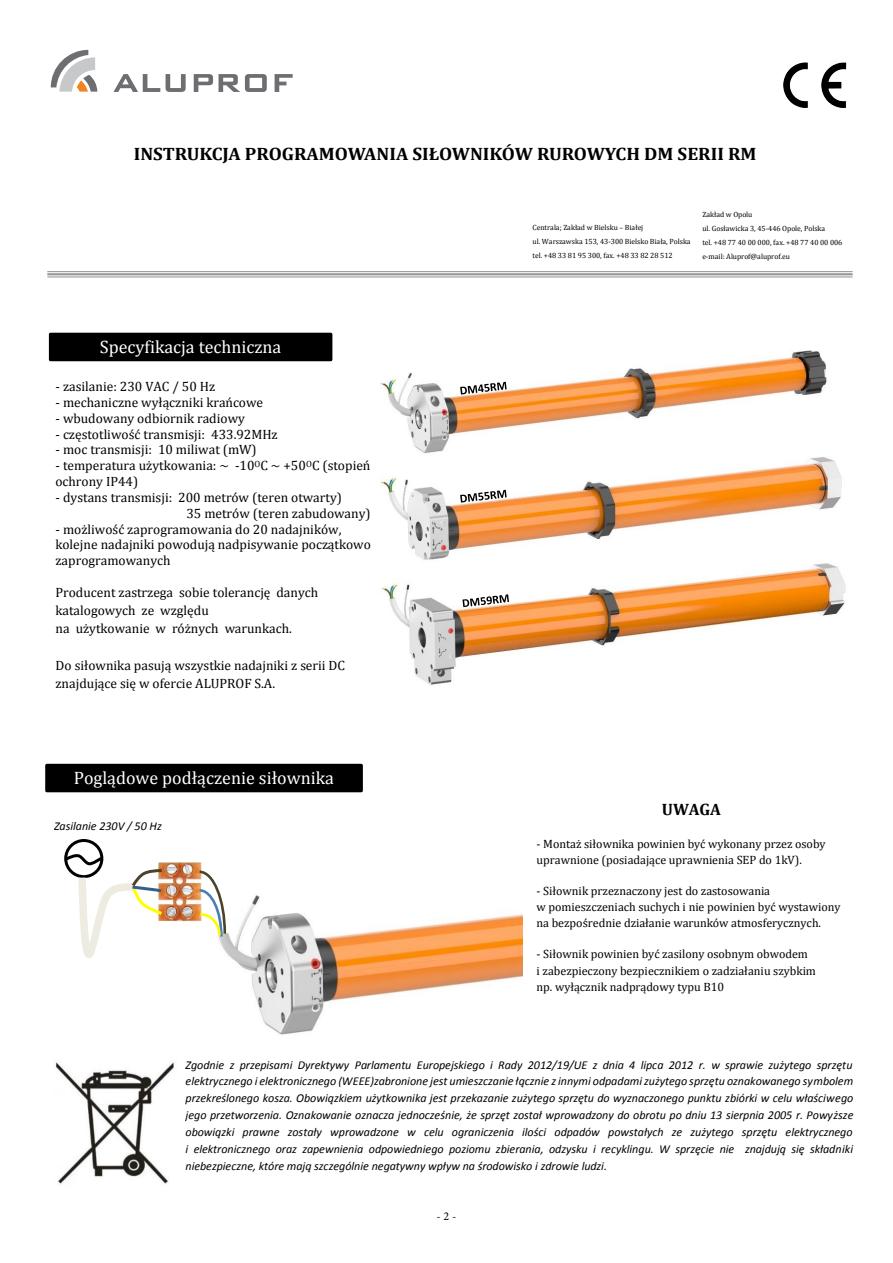
<style>
.page{position:relative;width:893px;height:1263px;background:#fff}
.page>*{position:absolute;margin:0;border:0;box-sizing:border-box;transform-origin:0 0}
.t1{font:18px "Cambria";color:#fff}
.t2{font:700 18px "Cambria";color:#000;scale:1.05 1}
.t3{font:700 16.5px "Cambria";color:#000}
.t4{font:13.5px/15.9px "Cambria";color:#000}
.t5{font:italic 12px/16.8px "Calibri";letter-spacing:-.005em;color:#000;text-align:justify}
.t6{font:12px/16.4px "Cambria";color:#000}
.t7{font:12px "Minion Pro";color:#000}
.t8{font:7.5px/14.1px "Cambria";letter-spacing:-.005em;color:#000}
</style>
<div class="page">
<svg style="left:51px;top:50px;width:46px;height:42px"></svg>
<svg style="left:166px;top:74px;width:20px;height:18px"></svg>
<svg style="left:113px;top:74px;width:47px;height:18px"></svg>
<svg style="left:194px;top:74px;width:19px;height:18px"></svg>
<svg style="left:219px;top:74px;width:48px;height:18px"></svg>
<svg style="left:275px;top:74px;width:18px;height:18px"></svg>
<img style="left:783px;top:63px;width:63px;height:44px">
<img style="left:55px;top:1062px;width:120px;height:122px">
<div style="left:49px;top:333px;width:283px;height:28px;border:3px solid #000"></div>
<div style="left:52px;top:336px;width:277px;height:22px;background:#000"></div>
<hr style="left:47px;top:271px;width:806px;height:1px;background:#939597">
<hr style="left:47px;top:273px;width:806px;height:2px;background:#939597">
<hr style="left:47px;top:276px;width:806px;height:1px;background:#939597">
<div style="left:47px;top:765px;width:314px;height:26px;background:#000"></div>
<div style="left:45px;top:764px;width:318px;height:28px;border:3px solid #000"></div>
<img style="left:184px;top:862px;width:339px;height:173px">
<img style="left:165px;top:863px;width:36px;height:59px">
<div style="left:64px;top:839px;width:39px;height:39px;border:3px solid #000;border-radius:50%"></div>
<svg style="left:197px;top:869px;width:30px;height:70px"></svg>
<svg style="left:64px;top:854px;width:101px;height:104px"></svg>
<img style="left:380px;top:350px;width:466px;height:335px">
<img style="left:461px;top:583px;width:112px;height:28px">
<svg style="left:462px;top:594px;width:47px;height:13px"></svg>
<img style="left:459px;top:479px;width:112px;height:28px">
<svg style="left:460px;top:490px;width:47px;height:12px"></svg>
<img style="left:459px;top:371px;width:112px;height:28px">
<svg style="left:460px;top:382px;width:47px;height:12px"></svg>
<h1 class="t2" style="left:134px;top:141px;width:595px">INSTRUKCJA PROGRAMOWANIA SIŁOWNIKÓW RUROWYCH DM SERII RM</h1>
<h1 class="t1" style="left:100px;top:336px;width:183px">Specyfikacja techniczna</h1>
<p class="t4" style="left:55px;top:378px;width:161px">- zasilanie: 230 VAC / 50 Hz</p>
<p class="t4" style="left:55px;top:394px;width:209px">- mechaniczne wyłączniki krańcowe</p>
<p class="t4" style="left:55px;top:410px;width:191px">- wbudowany odbiornik radiowy</p>
<p class="t4" style="left:55px;top:426px;width:224px">- częstotliwość transmisji: 433.92MHz</p>
<p class="t4" style="left:55px;top:442px;width:203px">- moc transmisji: 10 miliwat (mW)</p>
<p class="t4" style="left:55px;top:458px;width:317px">- temperatura użytkowania: ~ -10<sup>O</sup>C ~ +50<sup>O</sup>C (stopień ochrony IP44)</p>
<p class="t4" style="left:186px;top:489px;width:186px;text-indent:-131px">- dystans transmisji: 200 metrów (teren otwarty)<br>35 metrów (teren zabudowany)</p>
<p class="t4" style="left:55px;top:521px;width:317px">- możliwość zaprogramowania do 20 nadajników, kolejne nadajniki powodują nadpisywanie początkowo zaprogramowanych</p>
<p class="t4" style="left:55px;top:583px;width:264px;line-height:18.1px">Producent zastrzega sobie tolerancję danych katalogowych ze względu<br>na użytkowanie w różnych warunkach.</p>
<p class="t4" style="left:55px;top:656px;width:291px;line-height:18px">Do siłownika pasują wszystkie nadajniki z serii DC znajdujące się w ofercie ALUPROF S.A.</p>
<h1 class="t1" style="left:74px;top:767px;width:262px">Poglądowe podłączenie siłownika</h1>
<p class="t5" style="left:54px;top:817px;width:109px">Zasilanie 230V / 50 Hz</p>
<p class="t8" style="left:533px;top:220px;width:159px">Centrala; Zakład w Bielsku – Białej<br>ul. Warszawska 153, 43-300 Bielsko Biała, Polska tel. +48 33 81 95 300, fax. +48 33 82 28 512</p>
<p class="t8" style="left:702px;top:208px;width:142px">Zakład w Opolu<br>ul. Gosławicka 3, 45-446 Opole, Polska<br>tel. +48 77 40 00 000, fax. +48 77 40 00 006 e-mail: Aluprof@aluprof.eu</p>
<h2 class="t3" style="left:662px;top:797px;width:61px">UWAGA</h2>
<p class="t6" style="left:537px;top:835px;width:291px">- Montaż siłownika powinien być wykonany przez osoby uprawnione (posiadające uprawnienia SEP do 1kV).</p>
<p class="t6" style="left:536px;top:882px;width:306px">- Siłownik przeznaczony jest do zastosowania<br>w pomieszczeniach suchych i nie powinien być wystawiony na bezpośrednie działanie warunków atmosferycznych.</p>
<p class="t6" style="left:536px;top:946px;width:281px">- Siłownik powinien być zasilony osobnym obwodem<br>i zabezpieczony bezpiecznikiem o zadziałaniu szybkim np. wyłącznik nadprądowy typu B10</p>
<p class="t5" style="left:186px;top:1056px;width:669px">Zgodnie z przepisami Dyrektywy Parlamentu Europejskiego i Rady 2012/19/UE z dnia 4 lipca 2012 r. w sprawie zużytego sprzętu elektrycznego i elektronicznego (WEEE)zabronione jest umieszczanie łącznie z innymi odpadami zużytego sprzętu oznakowanego symbolem przekreślonego kosza. Obowiązkiem użytkownika jest przekazanie zużytego sprzętu do wyznaczonego punktu zbiórki w celu właściwego jego przetworzenia. Oznakowanie oznacza jednocześnie, że sprzęt został wprowadzony do obrotu po dniu 13 sierpnia 2005 r. Powyższe obowiązki prawne zostały wprowadzone w celu ograniczenia ilości odpadów powstałych ze zużytego sprzętu elektrycznego i elektronicznego oraz zapewnienia odpowiedniego poziomu zbierania, odzysku i recyklingu. W sprzęcie nie znajdują się składniki niebezpieczne, które mają szczególnie negatywny wpływ na środowisko i zdrowie ludzi.</p>
<p class="t7" style="left:437px;top:1208px;width:21px">- 2 -</p>
</div>
